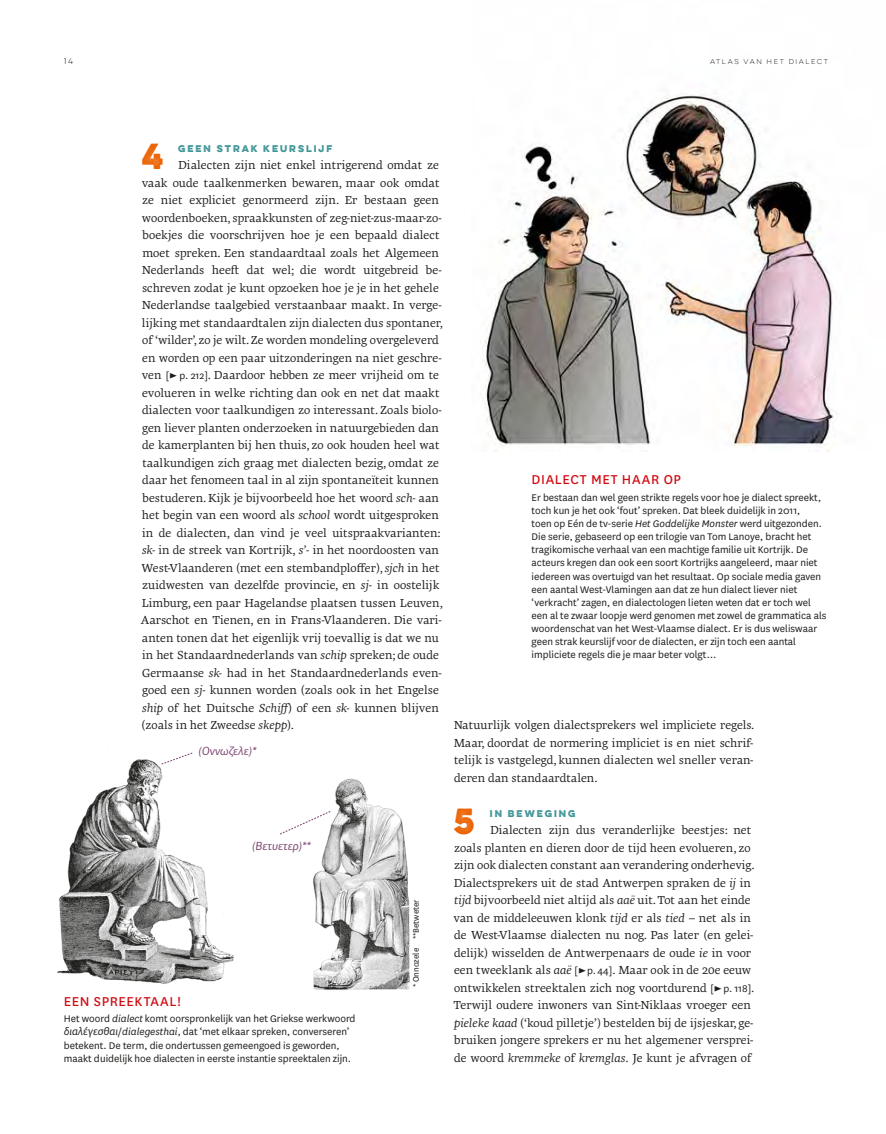
<style>
.page{position:relative;width:886px;height:1134px;background:#fff}
.page>*{position:absolute;margin:0;border:0;box-sizing:border-box;transform-origin:0 0}
.t1{font:700 32.5px "Lulo One";color:#ec6608}
.t2{font:15px "National";letter-spacing:.045em;color:#d20a11}
.t3{font:11.88px/17.5px "Geneo Pro";color:#1d1d1b}
.t4{font:italic 11.88px "PF Centro Sans Pro";color:#7b436e}
.t5{font:11.25px/13.1px "National";color:#1d1d1b}
.t6{font:9.38px "National";color:#1d1d1b}
.t7{font:700 8.75px "Lulo One";color:#3c9496}
.t8{font:7.5px "Lulo One";color:#1d1d1b}
.t9{font:6.25px "Lulo One";letter-spacing:.045em;color:#1d1d1b}
.s1{font-family:"National";font-size:11.25px}
.s2{font-style:italic}
.s3{font-family:"PF Centro Sans Pro";font-style:italic}
</style>
<div class="page">
<img style="left:480px;top:93px;width:355px;height:359px">
<img style="left:313px;top:778px;width:97px;height:212px">
<img style="left:57px;top:759px;width:177px;height:225px">
<svg style="left:161px;top:752px;width:32px;height:13px"></svg>
<svg style="left:279px;top:810px;width:52px;height:25px"></svg>
<p class="t8" style="left:64px;top:56px;width:13px">14</p>
<p class="t9" style="left:710px;top:57px;width:121px">ATLAS VAN HET DIALECT</p>
<h1 class="t1" style="left:142px;top:131px;width:31px">4</h1>
<p class="t7" style="left:178px;top:141px;width:158px">GEEN STRAK KEURSLIJF</p>
<p class="t3" style="left:141px;top:155px;width:303px;text-indent:37px">Dialecten zijn niet enkel intrigerend omdat ze vaak oude taalkenmerken bewaren, maar ook omdat ze niet expliciet genormeerd zijn. Er bestaan geen woordenboeken, spraakkunsten of zeg-niet-zus-maar-zo&shy;boekjes die voorschrijven hoe je een bepaald dialect moet spreken. Een standaardtaal zoals het Algemeen Nederlands heeft dat wel; die wordt uitgebreid be&shy;schreven zodat je kunt opzoeken hoe je je in het gehele Nederlandse taalgebied verstaanbaar maakt. In verge&shy;lijking met standaardtalen zijn dialecten dus spontaner, of ‘wilder’, zo je wilt. Ze worden mondeling overgeleverd en worden op een paar uitzonderingen na niet geschre&shy;ven <span class="s1">[► p. 212]</span>. Daardoor hebben ze meer vrijheid om te evolueren in welke richting dan ook en net dat maakt dialecten voor taalkundigen zo interessant. Zoals biolo&shy;gen liever planten onderzoeken in natuurgebieden dan de kamerplanten bij hen thuis, zo ook houden heel wat taalkundigen zich graag met dialecten bezig, omdat ze daar het fenomeen taal in al zijn spontaneïteit kunnen bestuderen. Kijk je bijvoorbeeld hoe het woord <span class="s2">sch-</span> aan het begin van een woord als <span class="s2">school</span> wordt uitgesproken in de dialecten, dan vind je veel uitspraakvarianten: <span class="s2">sk-</span> in de streek van Kortrijk, <span class="s2">s’-</span> in het noordoosten van West-Vlaanderen (met een stembandploffer), <span class="s2">sjch</span> in het zuidwesten van dezelfde provincie, en <span class="s2">sj-</span> in oostelijk Limburg, een paar Hagelandse plaatsen tussen Leuven, Aarschot en Tienen, en in Frans-Vlaanderen. Die vari&shy;anten tonen dat het eigenlijk vrij toevallig is dat we nu in het Standaardnederlands van <span class="s2">schip</span> spreken; de oude Germaanse <span class="s2">sk-</span> had in het Standaardnederlands even&shy;goed een <span class="s2">sj-</span> kunnen worden (zoals ook in het Engelse <span class="s2">ship</span> of het Duitsche <span class="s2">Schiff</span>) of een <span class="s2">sk-</span> kunnen blijven (zoals in het Zweedse <span class="s2">skepp</span>).</p>
<p class="t4" style="left:198px;top:744px;width:60px">(Οννωζελε)*</p>
<p class="t4" style="left:252px;top:838px;width:60px">(Βετυετερ)**</p>
<p class="t2" style="left:64px;top:991px;width:118px">EEN SPREEKTAAL!</p>
<p class="t5" style="left:64px;top:1012px;width:293px">Het woord <span class="s2">dialect</span> komt oorspronkelijk van het Griekse werkwoord <span class="s3">διαλέγεσθαι</span>/<span class="s2">dialegesthai</span>, dat ‘met elkaar spreken, converseren’ betekent. De term, die ondertussen gemeengoed is geworden, maakt duidelijk hoe dialecten in eerste instantie spreektalen zijn.</p>
<p class="t6" style="left:410px;top:987px;width:90px;rotate:-90deg">* Onnozele **Betweter</p>
<p class="t2" style="left:531px;top:469px;width:151px">DIALECT MET HAAR OP</p>
<p class="t5" style="left:531px;top:490px;width:296px">Er bestaan dan wel geen strikte regels voor hoe je dialect spreekt, toch kun je het ook ‘fout’ spreken. Dat bleek duidelijk in 2011,<br>toen op Eén de tv-serie <span class="s2">Het Goddelijke Monster</span> werd uitgezonden.<br>Die serie, gebaseerd op een trilogie van Tom Lanoye, bracht het tragikomische verhaal van een machtige familie uit Kortrijk. De acteurs kregen dan ook een soort Kortrijks aangeleerd, maar niet iedereen was overtuigd van het resultaat. Op sociale media gaven een aantal West-Vlamingen aan dat ze hun dialect liever niet ‘verkracht’ zagen, en dialectologen lieten weten dat er toch wel een al te zwaar loopje werd genomen met zowel de grammatica als woordenschat van het West-Vlaamse dialect. Er is dus weliswaar geen strak keurslijf voor de dialecten, er zijn toch een aantal impliciete regels die je maar beter volgt…</p>
<p class="t3" style="left:454px;top:715px;width:302px;text-align:justify">Natuurlijk volgen dialectsprekers wel impliciete regels.<br>Maar, doordat de normering impliciet is en niet schrif&shy;telijk is vastgelegd, kunnen dialecten wel sneller veran&shy;deren dan standaardtalen.</p>
<h1 class="t1" style="left:454px;top:796px;width:30px">5</h1>
<p class="t7" style="left:490px;top:806px;width:89px">IN BEWEGING</p>
<p class="t3" style="left:453px;top:820px;width:303px;text-indent:37px">Dialecten zijn dus veranderlijke beestjes: net zoals planten en dieren door de tijd heen evolueren, zo zijn ook dialecten constant aan verandering onderhevig.<br>Dialectsprekers uit de stad Antwerpen spraken de <span class="s2">ij</span> in <span class="s2">tijd</span> bijvoorbeeld niet altijd als <span class="s2">aaë</span> uit. Tot aan het einde van de middeleeuwen klonk <span class="s2">tijd</span> er als <span class="s2">tied</span> – net als in de West-Vlaamse dialecten nu nog. Pas later (en gelei&shy;delijk) wisselden de Antwerpenaars de oude <span class="s2">ie</span> in voor een tweeklank als <span class="s2">aaë</span> <span class="s1">[► p. 44]</span>. Maar ook in de 20e eeuw ontwikkelen streektalen zich nog voortdurend <span class="s1">[► p. 118]</span>.<br>Terwijl oudere inwoners van Sint-Niklaas vroeger een <span class="s2">pieleke kaad</span> (‘koud pilletje’) bestelden bij de ijsjeskar, ge&shy;bruiken jongere sprekers er nu het algemener versprei&shy;de woord <span class="s2">kremmeke</span> of <span class="s2">kremglas</span>. Je kunt je afvragen of</p>
</div>
